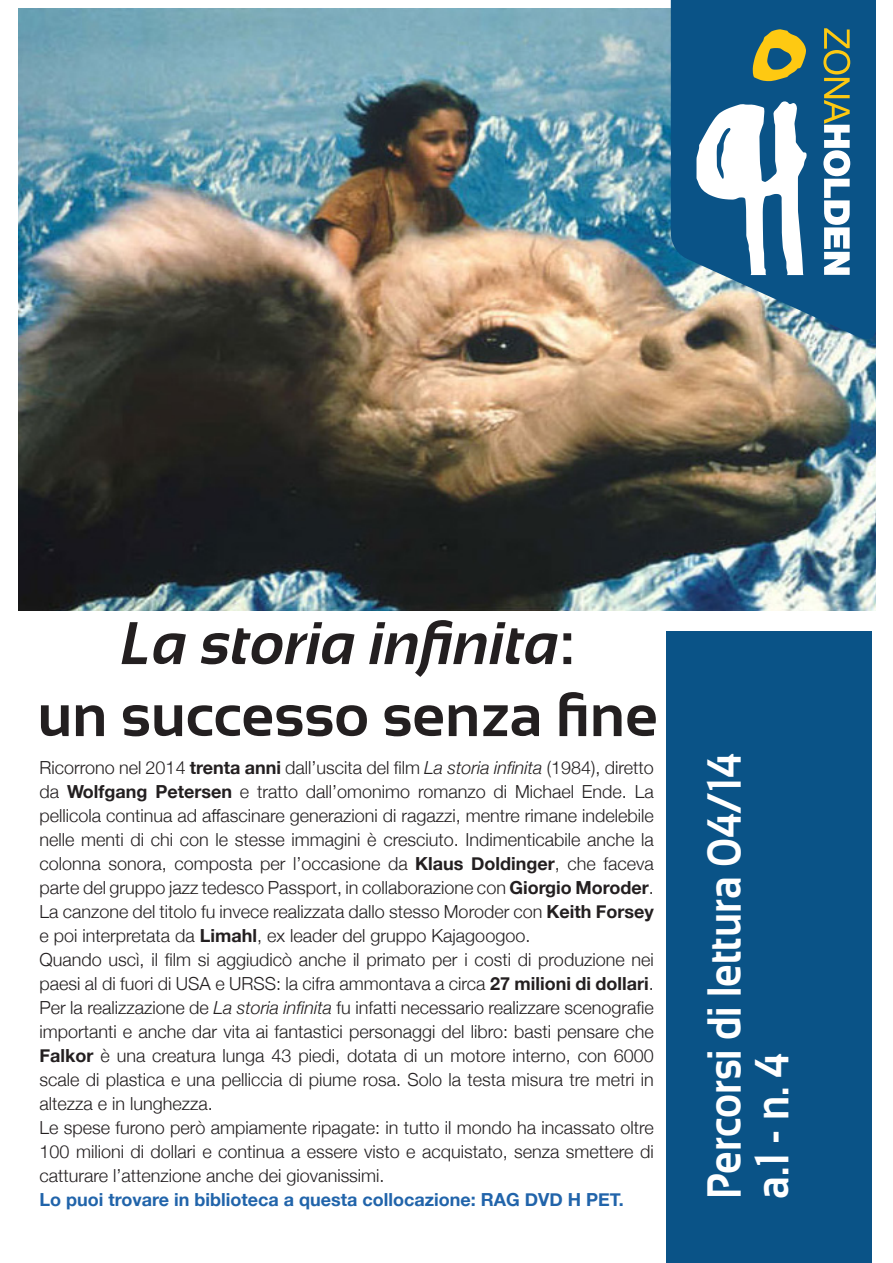
<style>
.page{position:relative;width:893px;height:1263px;background:#fff}
.page>*{position:absolute;margin:0;border:0;box-sizing:border-box;transform-origin:0 0}
.t1{font:700 60px "Sansation";color:#231f20}
.t2{font:italic 700 60px "Sansation";color:#231f20}
.t3{font:700 47.85px "Sansation";color:#fff;scale:.86 1}
.t4{font:300 18px/24px "Helvetica Neue";color:#231f20;text-align:justify}
.t5{font:700 18px "Helvetica Neue";color:#2164aa}
.s1{font-style:normal}
.s2{font-weight:700}
.s3{font-style:italic}
</style>
<div class="page">
<img style="left:18px;top:9px;width:858px;height:601px">
<svg style="left:671px;top:0;width:205px;height:345px;background:#2c658c"></svg>
<svg style="left:696px;top:101px;width:111px;height:174px"></svg>
<svg style="left:753px;top:29px;width:53px;height:52px;background:#999842"></svg>
<svg style="left:823px;top:28px;width:27px;height:247px"></svg>
<div style="left:666px;top:631px;width:206px;height:632px;background:#0a5387"></div>
<p class="t2" style="left:121px;top:610px;width:454px">La storia infinita<span class="s1">:</span></p>
<p class="t1" style="left:37px;top:682px;width:622px">un successo senza fine</p>
<p class="t4" style="left:40px;top:754px;width:616px">Ricorrono nel 2014 <span class="s2">trenta anni</span> dall’uscita del film <span class="s3">La storia infinita</span> (1984), diretto da <span class="s2">Wolfgang Petersen</span> e tratto dall’omonimo romanzo di Michael Ende. La pellicola continua ad affascinare generazioni di ragazzi, mentre rimane indelebile nelle menti di chi con le stesse immagini è cresciuto. Indimenticabile anche la colonna sonora, composta per l’occasione da <span class="s2">Klaus Doldinger</span>, che faceva parte del gruppo jazz tedesco Passport, in collaborazione con <span class="s2">Giorgio Moroder</span>.<br>La canzone del titolo fu invece realizzata dallo stesso Moroder con <span class="s2">Keith Forsey </span>e poi interpretata da <span class="s2">Limahl</span>, ex leader del gruppo Kajagoogoo.</p>
<p class="t4" style="left:40px;top:946px;width:616px">Quando uscì, il film si aggiudicò anche il primato per i costi di produzione nei paesi al di fuori di USA e URSS: la cifra ammontava a circa <span class="s2">27 milioni di dollari</span>.<br>Per la realizzazione de <span class="s3">La storia infinita</span> fu infatti necessario realizzare scenografie importanti e anche dar vita ai fantastici personaggi del libro: basti pensare che <span class="s2">Falkor</span> è una creatura lunga 43 piedi, dotata di un motore interno, con 6000 scale di plastica e una pelliccia di piume rosa. Solo la testa misura tre metri in altezza e in lunghezza.</p>
<p class="t4" style="left:40px;top:1114px;width:616px">Le spese furono però ampiamente ripagate: in tutto il mondo ha incassato oltre 100 milioni di dollari e continua a essere visto e acquistato, senza smettere di catturare l’attenzione anche dei giovanissimi.</p>
<p class="t5" style="left:40px;top:1185px;width:586px">Lo puoi trovare in biblioteca a questa collocazione: RAG DVD H PET.</p>
<p class="t3" style="left:697px;top:1199px;width:519px;rotate:-90deg">Percorsi di lettura 04/14</p>
<p class="t3" style="left:745px;top:1199px;width:171px;rotate:-90deg">a.1 - n. 4</p>
</div>
